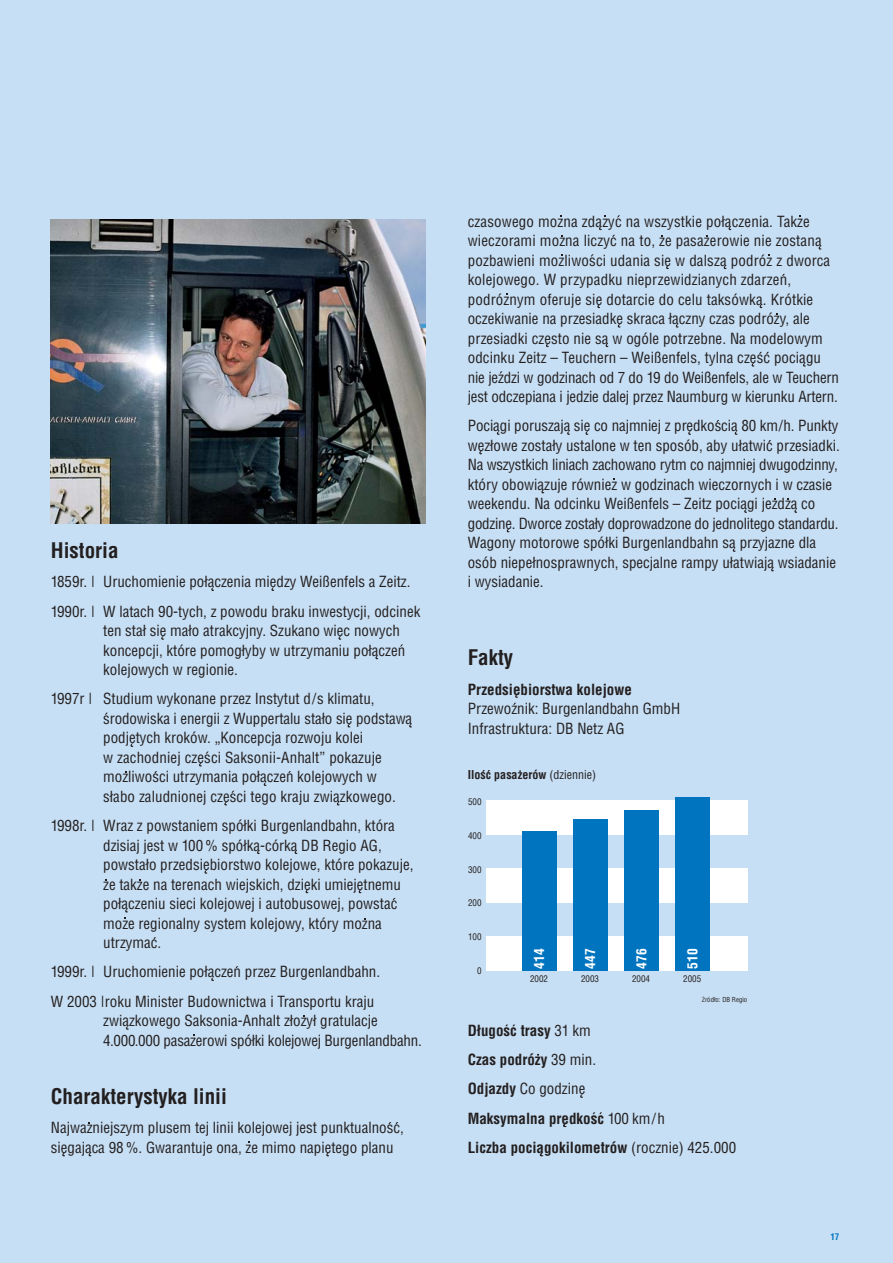
<style>
.page{position:relative;width:893px;height:1263px;background:#fff}
.page>*{position:absolute;margin:0;border:0;box-sizing:border-box;transform-origin:0 0}
.t1{font:700 condensed 21px "Helvetica";color:#231f20}
.t2{font:condensed 15px/19.5px "Helvetica";color:#231f20}
.t3{font:700 condensed 15px/29.2px "Helvetica";color:#231f20}
.t4{font:700 condensed 13.5px "Helvetica";color:#fff}
.t5{font:700 condensed 12px "Helvetica";color:#231f20}
.t6{font:condensed 9px "Helvetica";color:#231f20}
.t7{font:700 condensed 9px "Helvetica";color:#0074be}
.t8{font:condensed 6.75px "Helvetica";color:#231f20}
.s1{font-weight:400}
.s2{font-size:5.7px}
</style>
<div class="page">
<div style="left:0;top:0;width:892px;height:1263px;background:#c7dff4"></div>
<img style="left:51px;top:219px;width:374px;height:304px">
<div style="left:486px;top:801px;width:261px;height:34px;background:#fff"></div>
<div style="left:486px;top:869px;width:261px;height:34px;background:#fff"></div>
<div style="left:486px;top:937px;width:261px;height:34px;background:#fff"></div>
<div style="left:522px;top:831px;width:34px;height:140px;background:#0074be"></div>
<div style="left:573px;top:819px;width:34px;height:152px;background:#0074be"></div>
<div style="left:624px;top:810px;width:34px;height:161px;background:#0074be"></div>
<div style="left:675px;top:797px;width:34px;height:174px;background:#0074be"></div>
<svg style="left:124px;top:909px;width:4px;height:10px"></svg>
<svg style="left:513px;top:694px;width:5px;height:11px"></svg>
<h1 class="t1" style="left:51px;top:542px;width:69px">Historia</h1>
<p class="t2" style="left:51px;top:569px;width:371px;line-height:29.2px">1859r. | Uruchomienie połaczenia miedzy Weißenfels a Zeitz.<br>1990r. | W latach 90-tych, z powodu braku inwestycji, odcinek</p>
<p class="t2" style="left:103px;top:622px;width:303px">ten stał sie mało atrakcyjny. Szukano wiec nowych koncepcji, które pomogłyby w utrzymaniu połaczen kolejowych w regionie.</p>
<p class="t2" style="left:103px;top:690px;width:310px;text-indent:-52px">1997r | Studium wykonane przez Instytut d/s klimatu, srodowiska i energii z Wuppertalu stało sie podstawa podjetych kroków. „Koncepcja rozwoju kolei<br>w zachodniej czesci Saksonii-Anhalt” pokazuje mozliwosci utrzymania połaczen kolejowych w słabo zaludnionej czesci tego kraju zwiazkowego.</p>
<p class="t2" style="left:103px;top:817px;width:312px;text-indent:-52px">1998r. | Wraz z powstaniem spółki Burgenlandbahn, która dzisiaj jest w 100 % spółka-córka DB Regio AG, powstało przedsiebiorstwo kolejowe, które pokazuje, ze takze na terenach wiejskich, dzieki umiejetnemu połaczeniu sieci kolejowej i autobusowej, powstac moze regionalny system kolejowy, który mozna utrzymac.</p>
<p class="t2" style="left:51px;top:959px;width:331px;line-height:29.2px">1999r. | Uruchomienie połaczen przez Burgenlandbahn.<br>W 2003 | roku Minister Budownictwa i Transportu kraju</p>
<p class="t2" style="left:103px;top:1012px;width:320px">zwiazkowego Saksonia-Anhalt złozył gratulacje<br>4.000.000 pasazerowi spółki kolejowej Burgenlandbahn.</p>
<h1 class="t1" style="left:51px;top:1088px;width:177px">Charakterystyka linii</h1>
<p class="t2" style="left:51px;top:1119px;width:354px">Najwazniejszym plusem tej linii kolejowej jest punktualnosc, siegajaca 98 %. Gwarantuje ona, ze mimo napietego planu</p>
<p class="t2" style="left:468px;top:213px;width:372px">czasowego mozna zdazyc na wszystkie połaczenia. Takze wieczorami mozna liczyc na to, ze pasazerowie nie zostana pozbawieni mozliwosci udania sie w dalsza podróz z dworca kolejowego. W przypadku nieprzewidzianych zdarzen, podróznym oferuje sie dotarcie do celu taksówka. Krótkie oczekiwanie na przesiadke skraca łaczny czas podrózy, ale przesiadki czesto nie sa w ogóle potrzebne. Na modelowym odcinku Zeitz – Teuchern – Weißenfels, tylna czesc pociagu nie jezdzi w godzinach od 7 do 19 do Weißenfels, ale w Teuchern jest odczepiana i jedzie dalej przez Naumburg w kierunku Artern.</p>
<p class="t2" style="left:468px;top:417px;width:373px">Pociagi poruszaja sie co najmniej z predkoscia 80 km/h. Punkty wezłowe zostały ustalone w ten sposób, aby ułatwic przesiadki.<br>Na wszystkich liniach zachowano rytm co najmniej dwugodzinny, który obowiazuje równiez w godzinach wieczornych i w czasie weekendu. Na odcinku Weißenfels – Zeitz pociagi jezdza co godzine. Dworce zostały doprowadzone do jednolitego standardu.<br>Wagony motorowe spółki Burgenlandbahn sa przyjazne dla osób niepełnosprawnych, specjalne rampy ułatwiaja wsiadanie i wysiadanie.</p>
<h1 class="t1" style="left:468px;top:650px;width:47px">Fakty</h1>
<p class="t3" style="left:468px;top:676px;width:166px">Przedsiebiorstwa kolejowe</p>
<p class="t2" style="left:468px;top:700px;width:214px">Przewoznik: Burgenlandbahn GmbH<br>Infrastruktura: DB Netz AG</p>
<p class="t5" style="left:468px;top:770px;width:129px">Ilosc pasazerów <span class="s1">(dziennie)</span></p>
<p class="t6" style="left:468px;top:798px;width:15px">500</p>
<p class="t6" style="left:468px;top:832px;width:15px">400</p>
<p class="t6" style="left:468px;top:866px;width:15px">300</p>
<p class="t6" style="left:468px;top:900px;width:15px">200</p>
<p class="t6" style="left:468px;top:933px;width:15px">100</p>
<p class="t6" style="left:477px;top:967px;width:6px">0</p>
<p class="t4" style="left:534px;top:969px;width:22px;rotate:-90deg">414</p>
<p class="t4" style="left:585px;top:969px;width:22px;rotate:-90deg">447</p>
<p class="t4" style="left:636px;top:969px;width:22px;rotate:-90deg">476</p>
<p class="t6" style="left:530px;top:976px;width:19px">2002</p>
<p class="t6" style="left:581px;top:976px;width:19px">2003</p>
<p class="t6" style="left:632px;top:976px;width:19px">2004</p>
<p class="t4" style="left:687px;top:969px;width:22px;rotate:-90deg">510</p>
<p class="t6" style="left:683px;top:976px;width:19px">2005</p>
<p class="t8" style="left:701px;top:997px;width:47px"><span class="s2">Z</span>ródło: DB Regio</p>
<p class="t3" style="left:468px;top:1017px;width:270px">Długosc trasy <span class="s1">31 km<br></span>Czas podrózy <span class="s1">39 min.<br></span>Odjazdy <span class="s1">Co godzine<br></span>Maksymalna predkosc <span class="s1">100 km/h<br></span>Liczba pociagokilometrów <span class="s1">(rocznie) 425.000</span></p>
<p class="t7" style="left:830px;top:1233px;width:10px">17</p>
</div>
